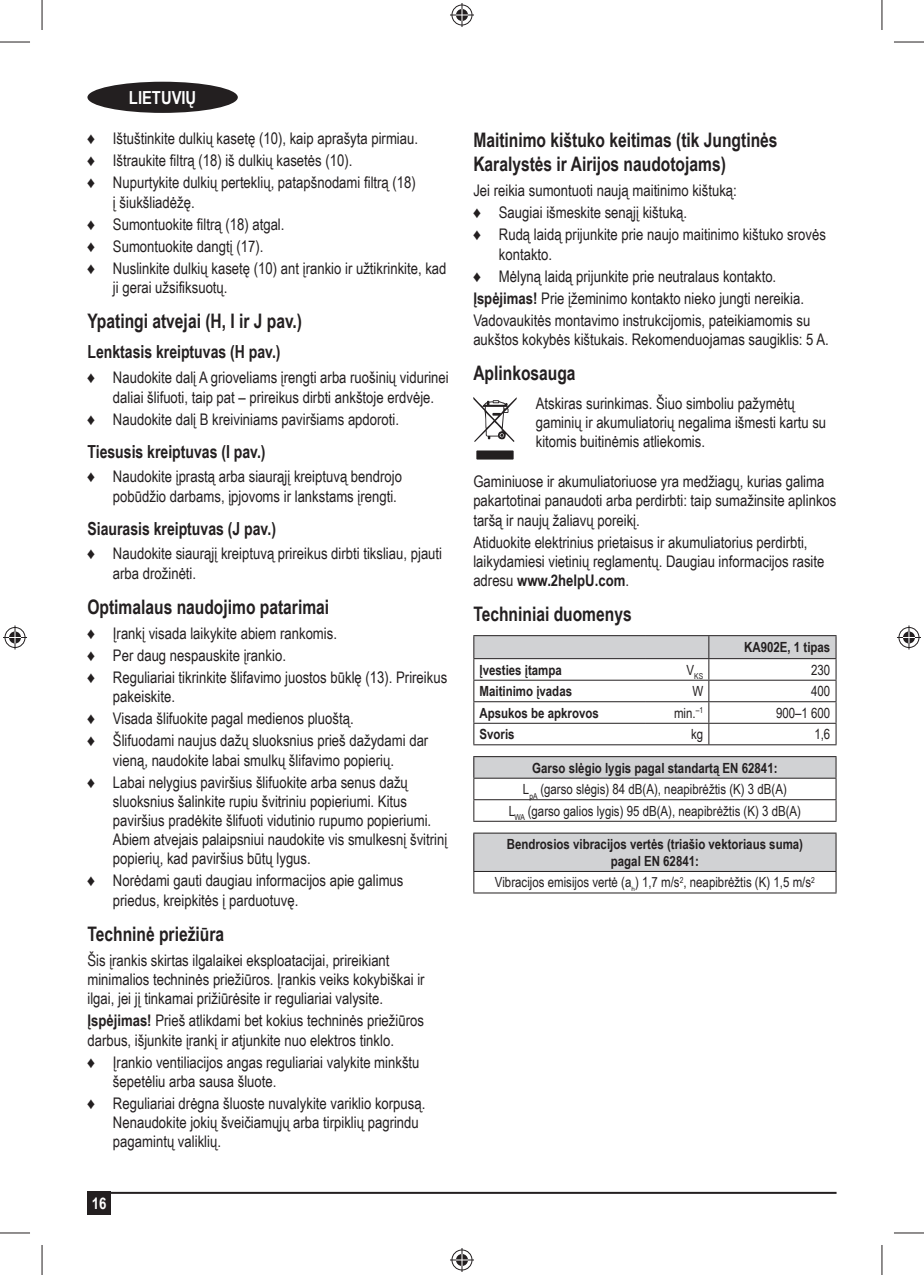
<style>
.page{position:relative;width:924px;height:1275px;background:#fff}
.page>*{position:absolute;margin:0;border:0;box-sizing:border-box;transform-origin:0 0}
.t1{font:700 20px/24px "Arial Narrow";color:#231f20;scale:.95 1}
.t2{font:700 18px "Arial Narrow";color:#231f20;scale:.95 1}
.t3{font:700 18px "Arial Narrow";color:#fff}
.t4{font:16px/19.2px "Arial Narrow";color:#231f20}
.t5{font:700 16px "Arial Narrow";color:#fff}
.t6{font:14px/21.6px "Arial Narrow";color:#231f20;text-align:center}
.t7{font:700 14px/16.8px "Arial Narrow";color:#231f20;text-align:center}
.t8{font:8.2px "Arial Narrow";color:#231f20}
.t9{font:6.2px "Arial Narrow";color:#231f20;scale:1.27 1}
.s1{font-weight:700}
</style>
<div class="page">
<div style="left:87px;top:82px;width:151px;height:31px;background:#231f20;border-radius:50%"></div>
<div style="left:87px;top:1191px;width:24px;height:24px;background:#231f20"></div>
<hr style="left:87px;top:1191px;width:749px;height:2px;background:#231f20">
<svg style="left:473px;top:397px;width:43px;height:62px"></svg>
<svg style="left:473px;top:635px;width:363px;height:109px"></svg>
<hr style="left:473px;top:744px;width:363px;height:1px;background:#231f20">
<div style="left:473px;top:756px;width:362px;height:22px;background:#d1d2d4"></div>
<hr style="left:473px;top:756px;width:363px;height:1px;background:#231f20">
<hr style="left:473px;top:777px;width:363px;height:1px;background:#231f20">
<hr style="left:473px;top:799px;width:363px;height:1px;background:#231f20">
<svg style="left:473px;top:757px;width:1px;height:63px"></svg>
<svg style="left:835px;top:757px;width:1px;height:63px"></svg>
<hr style="left:473px;top:820px;width:363px;height:1px;background:#231f20">
<div style="left:473px;top:833px;width:362px;height:38px;background:#d1d2d4"></div>
<hr style="left:473px;top:832px;width:363px;height:1px;background:#231f20">
<hr style="left:473px;top:833px;width:1px;height:38px;background:#231f20">
<hr style="left:835px;top:833px;width:1px;height:38px;background:#231f20">
<hr style="left:473px;top:871px;width:363px;height:1px;background:#231f20">
<svg style="left:473px;top:872px;width:1px;height:20px"></svg>
<svg style="left:835px;top:872px;width:1px;height:20px"></svg>
<hr style="left:473px;top:892px;width:363px;height:1px;background:#231f20">
<hr style="left:0;top:42px;width:30px;height:1px;background:#231f20">
<hr style="left:893px;top:42px;width:30px;height:1px;background:#231f20">
<hr style="left:0;top:1232px;width:30px;height:1px;background:#231f20">
<hr style="left:893px;top:1232px;width:30px;height:1px;background:#231f20">
<hr style="left:42px;top:0;width:1px;height:30px;background:#231f20">
<hr style="left:42px;top:1245px;width:1px;height:30px;background:#231f20">
<hr style="left:881px;top:0;width:1px;height:30px;background:#231f20">
<hr style="left:881px;top:1245px;width:1px;height:30px;background:#231f20">
<svg style="left:450px;top:3px;width:24px;height:24px"></svg>
<svg style="left:450px;top:1248px;width:24px;height:24px"></svg>
<svg style="left:3px;top:625px;width:24px;height:24px"></svg>
<svg style="left:897px;top:625px;width:23px;height:24px"></svg>
<p class="t3" style="left:129px;top:87px;width:69px">LIETUVIŲ</p>
<p class="t4" style="left:87px;top:128px;width:332px;line-height:22px">♦ Ištuštinkite dulkių kasetę (10), kaip aprašyta pirmiau. ♦ Ištraukite filtrą (18) iš dulkių kasetės (10).<br>♦ Nupurtykite dulkių perteklių, patapšnodami filtrą (18)</p>
<p class="t4" style="left:87px;top:191px;width:360px;line-height:22px;text-indent:26px">į šiukšliadėžę.<br>♦ Sumontuokite filtrą (18) atgal.<br>♦ Sumontuokite dangtį (17).<br>♦ Nuslinkite dulkių kasetę (10) ant įrankio ir užtikrinkite, kad</p>
<p class="t4" style="left:113px;top:278px;width:116px">ji gerai užsifiksuotų.</p>
<p class="t1" style="left:87px;top:309px;width:227px">Ypatingi atvejai (H, I ir J pav.)</p>
<p class="t2" style="left:87px;top:342px;width:205px">Lenktasis kreiptuvas (H pav.)</p>
<p class="t4" style="left:113px;top:368px;width:337px;text-indent:-26px">♦ Naudokite dalį A grioveliams įrengti arba ruošinių vidurinei daliai šlifuoti, taip pat – prireikus dirbti ankštoje erdvėje.</p>
<p class="t4" style="left:87px;top:409px;width:313px">♦ Naudokite dalį B kreiviniams paviršiams apdoroti.</p>
<p class="t2" style="left:87px;top:441px;width:189px">Tiesusis kreiptuvas (I pav.)</p>
<p class="t4" style="left:113px;top:467px;width:290px;text-indent:-26px">♦ Naudokite įprastą arba siaurąjį kreiptuvą bendrojo pobūdžio darbams, įpjovoms ir lankstams įrengti.</p>
<p class="t2" style="left:87px;top:518px;width:200px">Siaurasis kreiptuvas (J pav.)</p>
<p class="t4" style="left:113px;top:544px;width:330px;text-indent:-26px">♦ Naudokite siaurąjį kreiptuvą prireikus dirbti tiksliau, pjauti arba drožinėti.</p>
<p class="t1" style="left:87px;top:595px;width:256px">Optimalaus naudojimo patarimai</p>
<p class="t4" style="left:87px;top:622px;width:361px;line-height:22px">♦ Įrankį visada laikykite abiem rankomis.<br>♦ Per daug nespauskite įrankio.<br>♦ Reguliariai tikrinkite šlifavimo juostos būklę (13). Prireikus</p>
<p class="t4" style="left:87px;top:685px;width:342px;line-height:22px;text-indent:26px">pakeiskite.<br>♦ Visada šlifuokite pagal medienos pluoštą.<br>♦ Šlifuodami naujus dažų sluoksnius prieš dažydami dar</p>
<p class="t4" style="left:87px;top:748px;width:322px;line-height:22px;text-indent:26px">vieną, naudokite labai smulkų šlifavimo popierių.<br>♦ Labai nelygius paviršius šlifuokite arba senus dažų</p>
<p class="t4" style="left:113px;top:791px;width:336px">sluoksnius šalinkite rupiu švitriniu popieriumi. Kitus paviršius pradėkite šlifuoti vidutinio rupumo popieriumi.<br>Abiem atvejais palaipsniui naudokite vis smulkesnį švitrinį popierių, kad paviršius būtų lygus.</p>
<p class="t4" style="left:113px;top:871px;width:292px;text-indent:-26px">♦ Norėdami gauti daugiau informacijos apie galimus priedus, kreipkitės į parduotuvę.</p>
<p class="t1" style="left:87px;top:921px;width:145px">Techninė priežiūra</p>
<p class="t4" style="left:87px;top:950px;width:338px">Šis įrankis skirtas ilgalaikei eksploatacijai, prireikiant minimalios techninės priežiūros. Įrankis veiks kokybiškai ir ilgai, jei jį tinkamai prižiūrėsite ir reguliariai valysite.</p>
<p class="t4" style="left:87px;top:1011px;width:338px"><span class="s1">Įspėjimas!</span> Prieš atlikdami bet kokius techninės priežiūros darbus, išjunkite įrankį ir atjunkite nuo elektros tinklo.</p>
<p class="t4" style="left:113px;top:1052px;width:308px;text-indent:-26px">♦ Įrankio ventiliacijos angas reguliariai valykite minkštu šepetėliu arba sausa šluote.</p>
<p class="t4" style="left:113px;top:1093px;width:314px;text-indent:-26px">♦ Reguliariai drėgna šluoste nuvalykite variklio korpusą.<br>Nenaudokite jokių šveičiamųjų arba tirpiklių pagrindu pagamintų valiklių.</p>
<p class="t5" style="left:92px;top:1194px;width:16px">16</p>
<p class="t1" style="left:473px;top:128px;width:321px">Maitinimo kištuko keitimas (tik Jungtinės<br>Karalystės ir Airijos naudotojams)</p>
<p class="t4" style="left:473px;top:179px;width:354px;line-height:22px">Jei reikia sumontuoti naują maitinimo kištuką:<br>♦ Saugiai išmeskite senąjį kištuką.<br>♦ Rudą laidą prijunkite prie naujo maitinimo kištuko srovės</p>
<p class="t4" style="left:473px;top:243px;width:338px;line-height:22px;text-indent:26px">kontakto.<br>♦ Mėlyną laidą prijunkite prie neutralaus kontakto.<br><span class="s1">Įspėjimas!</span> Prie įžeminimo kontakto nieko jungti nereikia.<br>Vadovaukitės montavimo instrukcijomis, pateikiamomis su</p>
<p class="t4" style="left:473px;top:329px;width:357px">aukštos kokybės kištukais. Rekomenduojamas saugiklis: 5 A.</p>
<p class="t1" style="left:473px;top:361px;width:109px">Aplinkosauga</p>
<p class="t4" style="left:535px;top:393px;width:292px">Atskiras surinkimas. Šiuo simboliu pažymėtų gaminių ir akumuliatorių negalima išmesti kartu su kitomis buitinėmis atliekomis.</p>
<p class="t4" style="left:473px;top:472px;width:364px">Gaminiuose ir akumuliatoriuose yra medžiagų, kurias galima pakartotinai panaudoti arba perdirbti: taip sumažinsite aplinkos taršą ir naujų žaliavų poreikį.</p>
<p class="t4" style="left:473px;top:532px;width:352px">Atiduokite elektrinius prietaisus ir akumuliatorius perdirbti, laikydamiesi vietinių reglamentų. Daugiau informacijos rasite adresu <span class="s1">www.2helpU.com</span>.</p>
<p class="t1" style="left:473px;top:602px;width:168px">Techniniai duomenys</p>
<p class="t7" style="left:743px;top:639px;width:88px">KA902E, 1 tipas</p>
<p class="t7" style="left:479px;top:661px;width:84px">Įvesties įtampa</p>
<p class="t8" style="left:686px;top:671px;width:18px"><sup>V</sup>KS</p>
<p class="t6" style="left:810px;top:658px;width:21px">230</p>
<p class="t7" style="left:479px;top:682px;width:94px">Maitinimo įvadas</p>
<p class="t6" style="left:692px;top:680px;width:12px">W</p>
<p class="t6" style="left:810px;top:680px;width:21px">400</p>
<p class="t7" style="left:479px;top:704px;width:121px">Apsukos be apkrovos</p>
<p class="t6" style="left:673px;top:701px;width:31px">min.<sup>–1</sup></p>
<p class="t6" style="left:775px;top:701px;width:56px">900–1 600</p>
<p class="t7" style="left:479px;top:725px;width:37px">Svoris</p>
<p class="t6" style="left:690px;top:723px;width:14px">kg</p>
<p class="t6" style="left:814px;top:723px;width:17px">1,6</p>
<p class="t6" style="left:508px;top:756px;width:293px"><span class="s1">Garso slėgio lygis pagal standartą EN 62841:<br></span>L<sub>pA</sub> (garso slėgis) 84 dB(A), neapibrėžtis (K) 3 dB(A)<br>L<sub>WA</sub> (garso galios lygis) 95 dB(A), neapibrėžtis (K) 3 dB(A)</p>
<p class="t7" style="left:506px;top:835px;width:298px">Bendrosios vibracijos vertės (triašio vektoriaus suma) pagal EN 62841:</p>
<p class="t6" style="left:494px;top:871px;width:321px">Vibracijos emisijos vertė (a ) 1,7 m/s<sup>2</sup>, neapibrėžtis (K) 1,5 m/s<sup>2</sup></p>
<p class="t9" style="left:631px;top:885px;width:4px">h</p>
</div>
